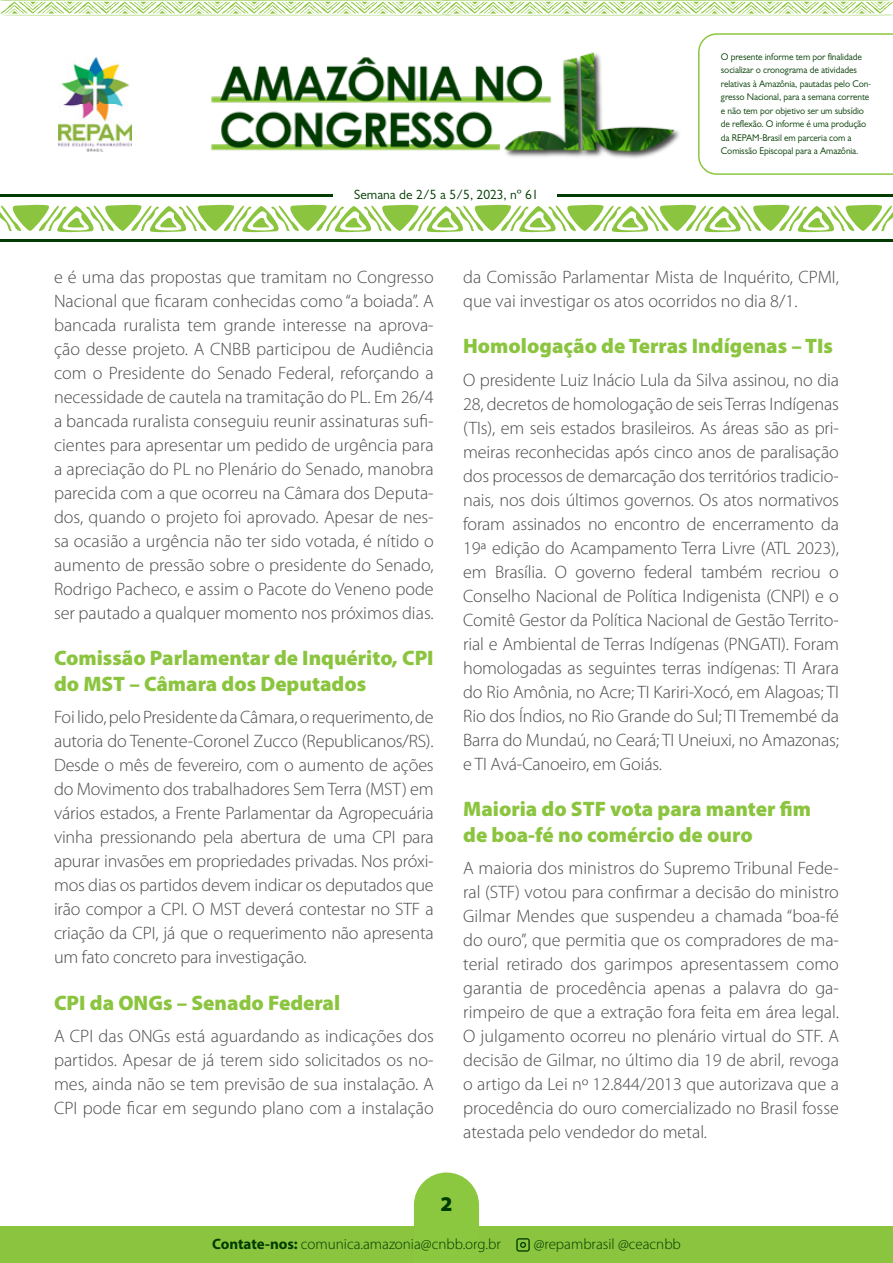
<style>
.page{position:relative;width:893px;height:1263px;background:#fff}
.page>*{position:absolute;margin:0;border:0;box-sizing:border-box;transform-origin:0 0}
.t1{font:900 21px/25.2px "Myriad Pro";color:#8bc53f}
.t2{font:900 21px "Myriad Pro";color:#003b00}
.t3{font:300 18px/24px "Myriad Pro";color:#4a4a49;text-align:justify}
.t4{font:300 15px "Myriad Pro";color:#003b00}
.t5{font:13.5px "Gill Sans MT Pro";color:#003b00}
.t6{font:9.75px/13.5px "Gill Sans MT Pro";letter-spacing:-.01em;color:#003b00;scale:.96 1}
.s1{font-weight:700}
</style>
<div class="page">
<svg style="left:0;top:204px;width:893px;height:29px"></svg>
<img style="left:59px;top:57px;width:73px;height:94px">
<div style="left:0;top:1227px;width:893px;height:36px;background:#8bc53f"></div>
<hr style="left:0;top:240px;width:893px;height:2px;background:#003b00">
<svg style="left:0;top:0;width:893px;height:16px"></svg>
<svg style="left:414px;top:1172px;width:65px;height:55px"></svg>
<img style="left:211px;top:52px;width:469px;height:106px">
<svg style="left:516px;top:1238px;width:14px;height:13px"></svg>
<svg style="left:698px;top:33px;width:195px;height:142px"></svg>
<hr style="left:0;top:194px;width:332px;height:2px;background:#003b00">
<hr style="left:558px;top:194px;width:335px;height:2px;background:#003b00">
<p class="t5" style="left:354px;top:187px;width:186px">Semana de 2/5 a 5/5, 2023, nº 61</p>
<p class="t6" style="left:721px;top:50px;width:158px">O presente informe tem por finalidade socializar o cronograma de atividades relativas à Amazônia, pautadas pelo Con&shy;gresso Nacional, para a semana corrente e não tem por objetivo ser um subsídio de reflexão. O informe é uma produção da REPAM-Brasil em parceria com a Comissão Episcopal para a Amazônia.</p>
<p class="t3" style="left:54px;top:265px;width:381px">e é uma das propostas que tramitam no Congresso Nacional que ficaram conhecidas como “a boiada”. A bancada ruralista tem grande interesse na aprova&shy;ção desse projeto. A CNBB participou de Audiência com o Presidente do Senado Federal, reforçando a necessidade de cautela na tramitação do PL. Em 26/4 a bancada ruralista conseguiu reunir assinaturas sufi&shy;cientes para apresentar um pedido de urgência para a apreciação do PL no Plenário do Senado, manobra parecida com a que ocorreu na Câmara dos Deputa&shy;dos, quando o projeto foi aprovado. Apesar de nes&shy;sa ocasião a urgência não ter sido votada, é nítido o aumento de pressão sobre o presidente do Senado, Rodrigo Pacheco, e assim o Pacote do Veneno pode ser pautado a qualquer momento nos próximos dias.</p>
<p class="t1" style="left:54px;top:646px;width:381px">Comissão Parlamentar de Inquérito, CPI do MST – Câmara dos Deputados</p>
<p class="t3" style="left:54px;top:705px;width:381px">Foi lido, pelo Presidente da Câmara, o requerimento, de autoria do Tenente-Coronel Zucco (Republicanos/RS).<br>Desde o mês de fevereiro, com o aumento de ações do Movimento dos trabalhadores Sem Terra (MST) em vários estados, a Frente Parlamentar da Agropecuária vinha pressionando pela abertura de uma CPI para apurar invasões em propriedades privadas. Nos próxi&shy;mos dias os partidos devem indicar os deputados que irão compor a CPI. O MST deverá contestar no STF a criação da CPI, já que o requerimento não apresenta um fato concreto para investigação.</p>
<p class="t1" style="left:54px;top:990px;width:288px">CPI da ONGs – Senado Federal</p>
<p class="t3" style="left:54px;top:1024px;width:381px">A CPI das ONGs está aguardando as indicações dos partidos. Apesar de já terem sido solicitados os no&shy;mes, ainda não se tem previsão de sua instalação. A CPI pode ficar em segundo plano com a instalação</p>
<p class="t3" style="left:463px;top:265px;width:377px">da Comissão Parlamentar Mista de Inquérito, CPMI, que vai investigar os atos ocorridos no dia 8/1.</p>
<p class="t1" style="left:463px;top:334px;width:371px">Homologação de Terras Indígenas – TIs</p>
<p class="t3" style="left:463px;top:368px;width:377px">O presidente Luiz Inácio Lula da Silva assinou, no dia 28, decretos de homologação de seis Terras Indígenas (TIs), em seis estados brasileiros. As áreas são as pri&shy;meiras reconhecidas após cinco anos de paralisação dos processos de demarcação dos territórios tradicio&shy;nais, nos dois últimos governos. Os atos normativos foram assinados no encontro de encerramento da 19ª edição do Acampamento Terra Livre (ATL 2023), em Brasília. O governo federal também recriou o Conselho Nacional de Política Indigenista (CNPI) e o Comitê Gestor da Política Nacional de Gestão Territo&shy;rial e Ambiental de Terras Indígenas (PNGATI). Foram homologadas as seguintes terras indígenas: TI Arara do Rio Amônia, no Acre; TI Kariri-Xocó, em Alagoas; TI Rio dos Índios, no Rio Grande do Sul; TI Tremembé da Barra do Mundaú, no Ceará; TI Uneiuxi, no Amazonas; e TI Avá-Canoeiro, em Goiás.</p>
<p class="t1" style="left:463px;top:797px;width:349px">Maioria do STF vota para manter fim de boa-fé no comércio de ouro</p>
<p class="t3" style="left:463px;top:856px;width:377px">A maioria dos ministros do Supremo Tribunal Fede&shy;ral (STF) votou para confirmar a decisão do ministro Gilmar Mendes que suspendeu a chamada “boa-fé do ouro”, que permitia que os compradores de ma&shy;terial retirado dos garimpos apresentassem como garantia de procedência apenas a palavra do ga&shy;rimpeiro de que a extração fora feita em área legal.<br>O julgamento ocorreu no plenário virtual do STF. A decisão de Gilmar, no último dia 19 de abril, revoga o artigo da Lei nº 12.844/2013 que autorizava que a procedência do ouro comercializado no Brasil fosse atestada pelo vendedor do metal.</p>
<p class="t2" style="left:440px;top:1192px;width:14px">2</p>
<p class="t4" style="left:212px;top:1236px;width:290px"><span class="s1">Contate-nos:</span> comunica.amazonia@cnbb.org.br</p>
<p class="t4" style="left:534px;top:1236px;width:149px">@repambrasil @ceacnbb</p>
</div>
